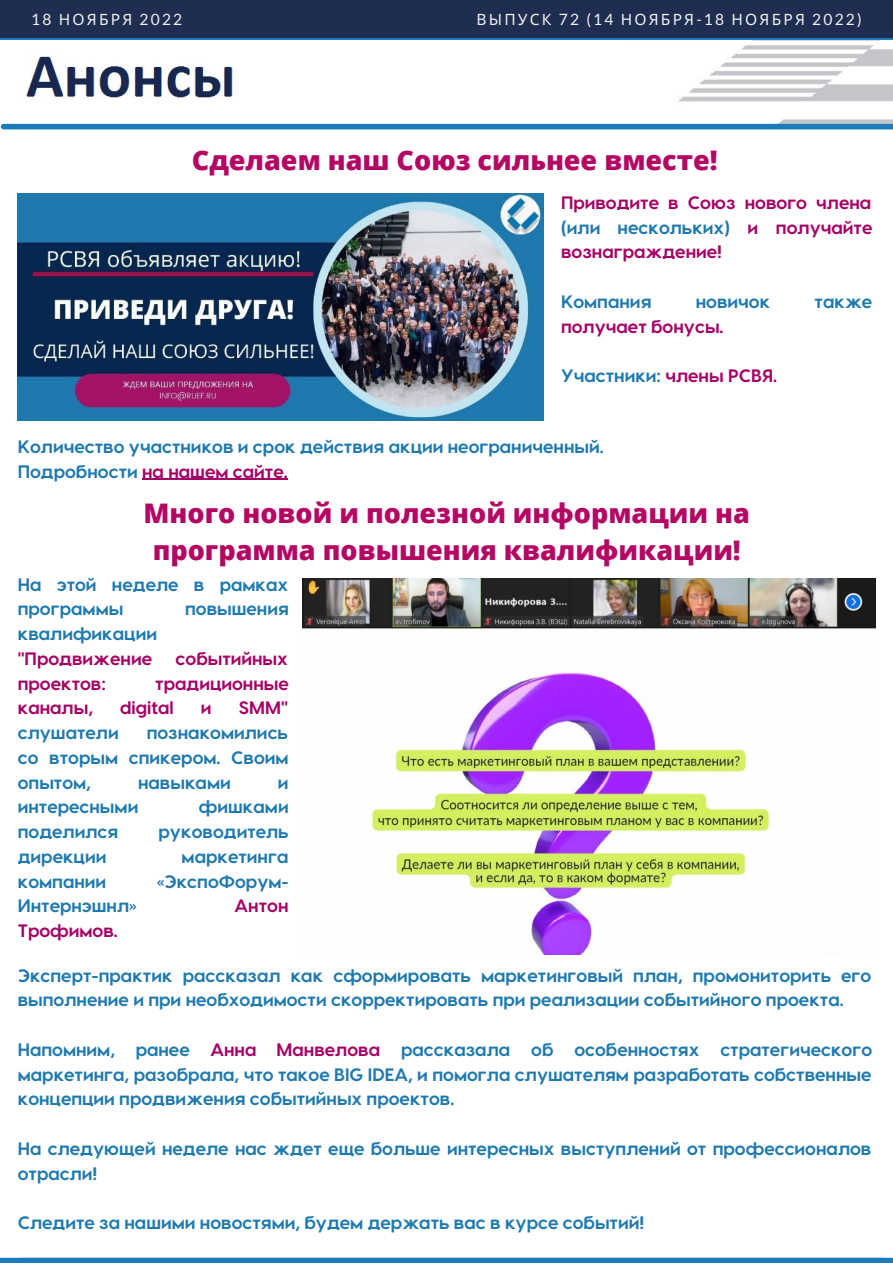
<style>
.page{position:relative;width:893px;height:1264px;background:#fff}
.page>*{position:absolute;margin:0;border:0;box-sizing:border-box;transform-origin:0 0}
.t1{font:800 27px/37px "Open Sans";color:#b40764;text-align:center}
.t2{font:700 18px/24.8px "Visby CF";color:#1e79ae}
.t3{font:700 18px/24.8px "Visby CF";color:#a50064;text-align:justify}
.t4{font:15.6px "Noto Sans";letter-spacing:.14em;color:#f2f2f2}
.t5{font:15.6px "Lato";letter-spacing:.14em;color:#f2f2f2}
.s1{font-family:"Noto Sans"}
.s2{font-family:"Lato"}
.s3{color:#1e79ae}
.s4{color:#a50064}
</style>
<div class="page">
<div style="left:0;top:0;width:892px;height:38px;background:#1e2d50"></div>
<div style="left:0;top:1257px;width:892px;height:5px;background:#1b7bbb"></div>
<svg style="left:0;top:38px;width:892px;height:3px;fill:#1b7bbb"></svg>
<img style="left:3px;top:45px;width:889px;height:79px">
<div style="left:4px;top:124px;width:888px;height:5px;background:#1b7bbb"></div>
<img style="left:18px;top:194px;width:525px;height:227px">
<img style="left:302px;top:579px;width:572px;height:375px">
<hr style="left:142px;top:478px;width:145px;height:2px;background:#a50064">
<p class="t5" style="left:31px;top:10px;width:152px">18 <span class="s1">НОЯБРЯ</span> 2022</p>
<p class="t4" style="left:476px;top:8px;width:386px">ВЫПУСК <span class="s2">72 (14</span> НОЯБРЯ<span class="s2">-18</span> НОЯБРЯ <span class="s2">2022)</span></p>
<h1 class="t1" style="left:192px;top:140px;width:527px">Сделаем наш Союз сильнее вместе!</h1>
<p class="t3" style="left:561px;top:189px;width:313px">Приводите в Союз нового члена <span class="s3">(или нескольких)</span> и получайте вознаграждение!</p>
<p class="t2" style="left:561px;top:288px;width:92px">Компания</p>
<p class="t2" style="left:695px;top:288px;width:76px">новичок</p>
<p class="t2" style="left:814px;top:288px;width:59px">также</p>
<p class="t3" style="left:561px;top:313px;width:164px">получает бонусы.</p>
<p class="t2" style="left:561px;top:362px;width:217px">Участники: <span class="s4">члены РСВЯ.</span></p>
<p class="t2" style="left:18px;top:433px;width:587px">Количество участников и срок действия акции неограниченный.<br>Подробности <span class="s4">на нашем сайте.</span></p>
<h1 class="t1" style="left:143px;top:494px;width:608px">Много новой и полезной информации на программа повышения квалификации!</h1>
<p class="t2" style="left:18px;top:571px;width:272px">На этой неделе в рамках программы</p>
<p class="t2" style="left:185px;top:595px;width:105px">повышения</p>
<p class="t2" style="left:18px;top:620px;width:141px">квалификации</p>
<p class="t3" style="left:18px;top:645px;width:136px">"Продвижение</p>
<p class="t3" style="left:175px;top:645px;width:114px">событийных</p>
<p class="t3" style="left:18px;top:669px;width:90px">проектов:</p>
<p class="t3" style="left:155px;top:669px;width:135px">традиционные</p>
<p class="t3" style="left:18px;top:694px;width:77px">каналы,</p>
<p class="t3" style="left:120px;top:694px;width:55px">digital</p>
<p class="t3" style="left:201px;top:694px;width:12px">и</p>
<p class="t3" style="left:239px;top:694px;width:50px">SMM"</p>
<p class="t2" style="left:18px;top:719px;width:102px">слушатели</p>
<p class="t2" style="left:18px;top:719px;width:272px;text-align:justify;text-indent:129px">познакомились со вторым спикером. Своим опытом,</p>
<p class="t2" style="left:138px;top:768px;width:94px">навыками</p>
<p class="t2" style="left:278px;top:768px;width:12px">и</p>
<p class="t2" style="left:18px;top:793px;width:122px">интересными</p>
<p class="t2" style="left:199px;top:793px;width:91px">фишками</p>
<p class="t2" style="left:18px;top:818px;width:102px">поделился</p>
<p class="t2" style="left:158px;top:818px;width:132px">руководитель</p>
<p class="t2" style="left:18px;top:843px;width:90px">дирекции</p>
<p class="t2" style="left:181px;top:843px;width:108px">маркетинга</p>
<p class="t2" style="left:18px;top:867px;width:90px">компании</p>
<p class="t2" style="left:157px;top:867px;width:133px">«ЭкспоФорум-</p>
<p class="t2" style="left:18px;top:892px;width:121px">Интернэшнл»</p>
<p class="t3" style="left:234px;top:892px;width:55px">Антон</p>
<p class="t3" style="left:18px;top:917px;width:102px">Трофимов.</p>
<p class="t2" style="left:18px;top:961px;width:855px">Эксперт-практик рассказал как сформировать маркетинговый план, промониторить его выполнение и при необходимости скорректировать при реализации событийного проекта.</p>
<p class="t2" style="left:18px;top:1036px;width:855px;text-align:justify">Напомним, ранее <span class="s4">Анна Манвелова</span> рассказала об особенностях стратегического маркетинга, разобрала, что такое BIG IDEA, и помогла слушателям разработать собственные концепции продвижения событийных проектов.</p>
<p class="t2" style="left:18px;top:1135px;width:855px">На следующей неделе нас ждет еще больше интересных выступлений от профессионалов отрасли!</p>
<p class="t2" style="left:18px;top:1209px;width:628px">Следите за нашими новостями, будем держать вас в курсе событий!</p>
</div>
